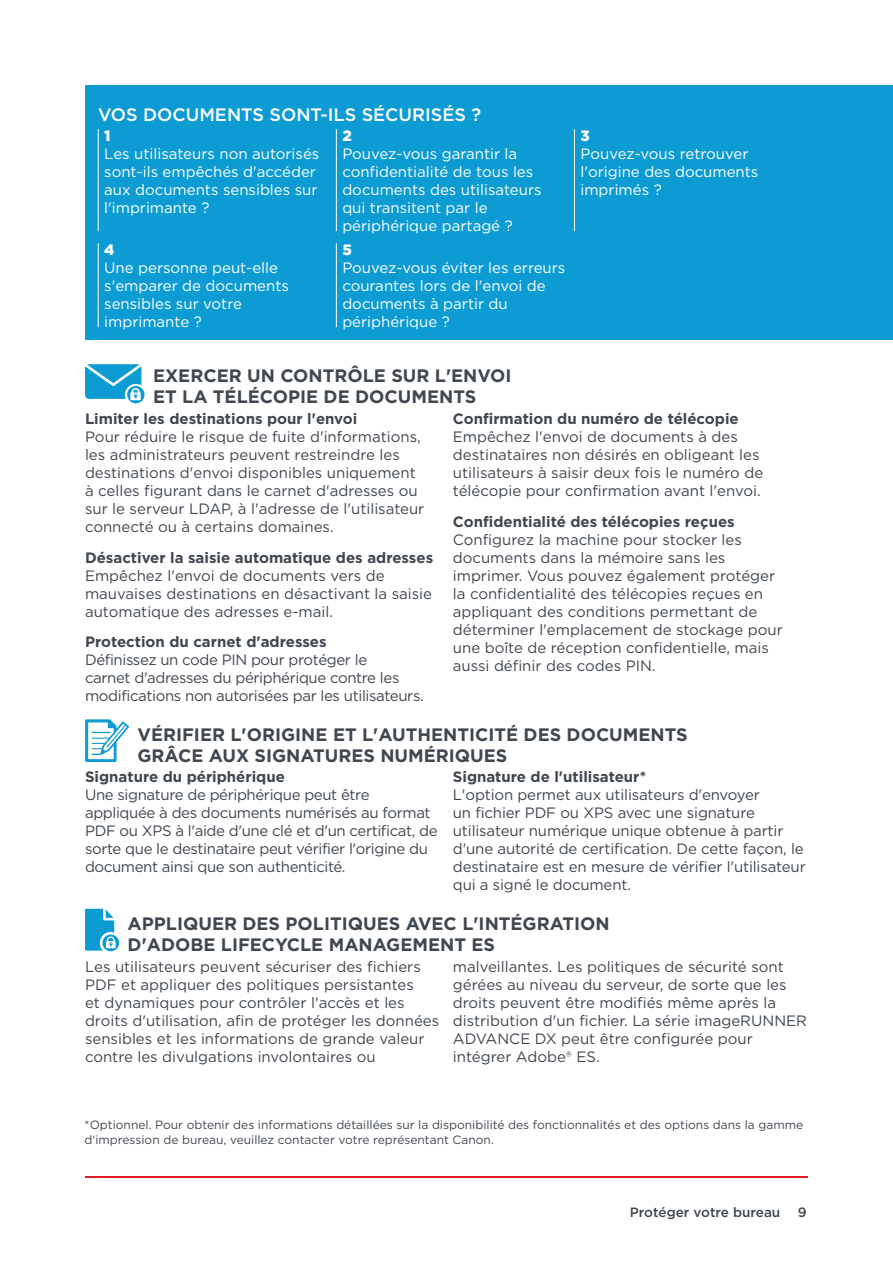
<style>
.page{position:relative;width:893px;height:1263px;background:#fff}
.page>*{position:absolute;margin:0;border:0;box-sizing:border-box;transform-origin:0 0}
.t1{font:700 18px/21px "Gotham";color:#40474f}
.t2{font:500 18px "Gotham";color:#fff}
.t3{font:15px/18px "Gotham";color:#40474f}
.t4{font:15px/18px "Gotham";color:#fff}
.t5{font:15px/18px "Gotham";letter-spacing:-.025em;color:#40474f}
.t6{font:700 15px "Gotham";color:#40474f}
.t7{font:900 15px "Gotham";color:#fff}
.t8{font:500 13.5px "Gotham";color:#40474f}
.t9{font:12px/15px "Gotham";color:#40474f}
</style>
<div class="page">
<hr style="left:85px;top:1176px;width:723px;height:2px;background:#e11b22">
<div style="left:85px;top:85px;width:808px;height:255px;background:#0c9cd3"></div>
<hr style="left:98px;top:129px;width:1px;height:102px;background:#fff">
<hr style="left:336px;top:129px;width:1px;height:102px;background:#fff">
<hr style="left:574px;top:129px;width:1px;height:102px;background:#fff">
<hr style="left:98px;top:243px;width:1px;height:84px;background:#fff">
<hr style="left:336px;top:243px;width:1px;height:84px;background:#fff">
<svg style="left:85px;top:364px;width:60px;height:39px"></svg>
<svg style="left:85px;top:719px;width:44px;height:43px"></svg>
<svg style="left:85px;top:909px;width:34px;height:42px"></svg>
<p class="t2" style="left:98px;top:103px;width:384px">VOS DOCUMENTS SONT-ILS SÉCURISÉS ?</p>
<p class="t7" style="left:104px;top:126px;width:8px">1</p>
<p class="t4" style="left:104px;top:145px;width:217px">Les utilisateurs non autorisés sont-ils empêchés d'accéder aux documents sensibles sur l'imprimante ?</p>
<p class="t7" style="left:342px;top:126px;width:11px">2</p>
<p class="t4" style="left:342px;top:145px;width:201px">Pouvez-vous garantir la confidentialité de tous les documents des utilisateurs qui transitent par le périphérique partagé ?</p>
<p class="t7" style="left:104px;top:240px;width:12px">4</p>
<p class="t4" style="left:104px;top:259px;width:186px">Une personne peut-elle s'emparer de documents sensibles sur votre imprimante ?</p>
<p class="t7" style="left:342px;top:240px;width:11px">5</p>
<p class="t4" style="left:342px;top:259px;width:225px">Pouvez-vous éviter les erreurs courantes lors de l'envoi de documents à partir du périphérique ?</p>
<p class="t1" style="left:153px;top:365px;width:360px">EXERCER UN CONTRÔLE SUR L'ENVOI<br>ET LA TÉLÉCOPIE DE DOCUMENTS</p>
<p class="t7" style="left:580px;top:126px;width:11px">3</p>
<p class="t4" style="left:580px;top:145px;width:179px">Pouvez-vous retrouver l'origine des documents imprimés ?</p>
<p class="t6" style="left:85px;top:409px;width:274px">Limiter les destinations pour l'envoi</p>
<p class="t3" style="left:85px;top:427px;width:341px">Pour réduire le risque de fuite d'informations, les administrateurs peuvent restreindre les destinations d'envoi disponibles uniquement à celles figurant dans le carnet d'adresses ou sur le serveur LDAP, à l'adresse de l'utilisateur connecté ou à certains domaines.</p>
<p class="t6" style="left:85px;top:547px;width:350px">Désactiver la saisie automatique des adresses</p>
<p class="t3" style="left:85px;top:566px;width:349px">Empêchez l'envoi de documents vers de mauvaises destinations en désactivant la saisie automatique des adresses e-mail.</p>
<p class="t6" style="left:85px;top:632px;width:243px">Protection du carnet d'adresses</p>
<p class="t5" style="left:85px;top:651px;width:340px">Définissez un code PIN pour protéger le<br>carnet d'adresses du périphérique contre les modifications non autorisées par les utilisateurs.</p>
<p class="t6" style="left:453px;top:409px;width:287px">Confirmation du numéro de télécopie</p>
<p class="t3" style="left:453px;top:427px;width:312px">Empêchez l'envoi de documents à des destinataires non désirés en obligeant les utilisateurs à saisir deux fois le numéro de télécopie pour confirmation avant l'envoi.</p>
<p class="t6" style="left:453px;top:511px;width:283px">Confidentialité des télécopies reçues</p>
<p class="t3" style="left:453px;top:530px;width:332px">Configurez la machine pour stocker les documents dans la mémoire sans les imprimer. Vous pouvez également protéger la confidentialité des télécopies reçues en appliquant des conditions permettant de déterminer l'emplacement de stockage pour une boîte de réception confidentielle, mais aussi définir des codes PIN.</p>
<p class="t1" style="left:138px;top:724px;width:552px">VÉRIFIER L'ORIGINE ET L'AUTHENTICITÉ DES DOCUMENTS<br>GRÂCE AUX SIGNATURES NUMÉRIQUES</p>
<p class="t6" style="left:85px;top:767px;width:201px">Signature du périphérique</p>
<p class="t5" style="left:85px;top:786px;width:354px">Une signature de périphérique peut être appliquée à des documents numérisés au format PDF ou XPS à l'aide d'une clé et d'un certificat, de sorte que le destinataire peut vérifier l'origine du document ainsi que son authenticité.</p>
<p class="t6" style="left:453px;top:767px;width:195px">Signature de l'utilisateur*</p>
<p class="t3" style="left:453px;top:786px;width:354px">L'option permet aux utilisateurs d'envoyer<br>un fichier PDF ou XPS avec une signature utilisateur numérique unique obtenue à partir d'une autorité de certification. De cette façon, le destinataire est en mesure de vérifier l'utilisateur qui a signé le document.</p>
<p class="t1" style="left:128px;top:913px;width:483px">APPLIQUER DES POLITIQUES AVEC L'INTÉGRATION<br>D'ADOBE LIFECYCLE MANAGEMENT ES</p>
<p class="t3" style="left:85px;top:957px;width:356px">Les utilisateurs peuvent sécuriser des fichiers PDF et appliquer des politiques persistantes<br>et dynamiques pour contrôler l'accès et les droits d'utilisation, afin de protéger les données sensibles et les informations de grande valeur contre les divulgations involontaires ou</p>
<p class="t3" style="left:453px;top:957px;width:356px">malveillantes. Les politiques de sécurité sont gérées au niveau du serveur, de sorte que les droits peuvent être modifiés même après la distribution d'un fichier. La série imageRUNNER ADVANCE DX peut être configurée pour intégrer Adobe® ES.</p>
<p class="t9" style="left:85px;top:1117px;width:720px">*Optionnel. Pour obtenir des informations détaillées sur la disponibilité des fonctionnalités et des options dans la gamme d'impression de bureau, veuillez contacter votre représentant Canon.</p>
<p class="t8" style="left:630px;top:1203px;width:152px">Protéger votre bureau</p>
<p class="t8" style="left:798px;top:1203px;width:10px">9</p>
</div>
